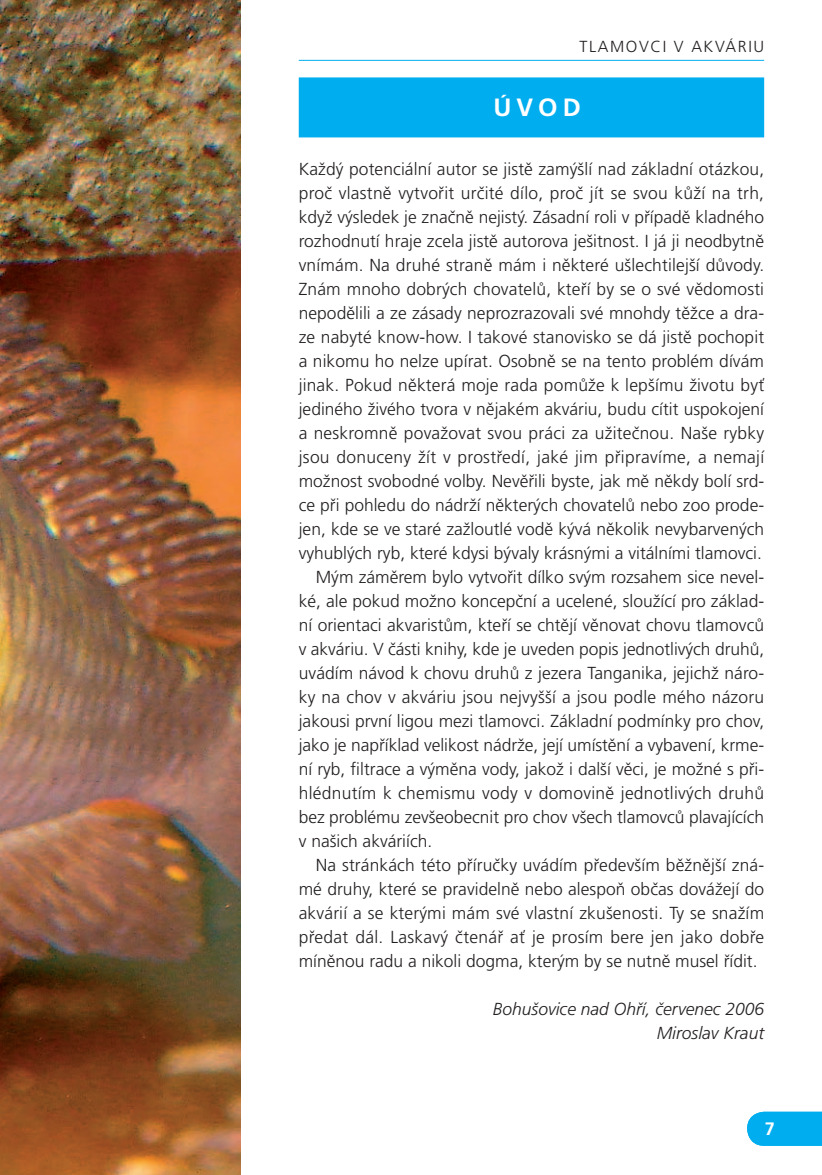
<style>
.page{position:relative;width:822px;height:1175px;background:#fff}
.page>*{position:absolute;margin:0;border:0;box-sizing:border-box;transform-origin:0 0}
.t1{font:700 25px "Frutiger CE";color:#fff}
.t2{font:700 18px "Frutiger CE";color:#fff}
.t3{font:300 17.4px "Frutiger CE";color:#231f20}
.t4{font:300 17.4px "Frutiger CE";letter-spacing:.02em;color:#231f20}
.t5{font:italic 300 17.4px/24px "Frutiger CE";color:#231f20;text-align:right}
.t6{font:300 16px "Frutiger CE";letter-spacing:.1em;color:#231f20}
</style>
<div class="page">
<img style="left:0;top:0;width:240px;height:1175px">
<div style="left:298px;top:77px;width:465px;height:60px;background:#00aeef"></div>
<svg style="left:747px;top:1112px;width:74px;height:34px;background:#0bb1ef"></svg>
<hr style="left:298px;top:60px;width:465px;height:1px;background:#00aeef">
<svg style="left:0;top:1172px;width:5px;height:3px"></svg>
<p class="t6" style="left:579px;top:40px;width:186px">TLAMOVCI V AKVÁRIU</p>
<h1 class="t1" style="left:493px;top:97px;width:89px">ÚVOD</h1>
<p class="t3" style="left:298px;top:162px;width:466px">Každý potenciální autor se jistě zamýšlí nad základní otázkou,</p>
<p class="t3" style="left:298px;top:186px;width:466px">proč vlastně vytvořit určité dílo, proč jít se svou kůží na trh,</p>
<p class="t3" style="left:298px;top:210px;width:466px">když výsledek je značně nejistý. Zásadní roli v případě kladného</p>
<p class="t3" style="left:298px;top:234px;width:466px">rozhodnutí hraje zcela jistě autorova ješitnost. I já ji neodbytně</p>
<p class="t3" style="left:298px;top:258px;width:466px">vnímám. Na druhé straně mám i některé ušlechtilejší důvody.</p>
<p class="t3" style="left:298px;top:282px;width:466px">Znám mnoho dobrých chovatelů, kteří by se o své vědomosti</p>
<p class="t3" style="left:298px;top:306px;width:466px">nepodělili a ze zásady neprozrazovali své mnohdy těžce a dra-</p>
<p class="t3" style="left:298px;top:330px;width:466px">ze nabyté know-how. I takové stanovisko se dá jistě pochopit</p>
<p class="t3" style="left:298px;top:354px;width:466px">a nikomu ho nelze upírat. Osobně se na tento problém dívám</p>
<p class="t3" style="left:298px;top:378px;width:466px">jinak. Pokud některá moje rada pomůže k lepšímu životu byť</p>
<p class="t3" style="left:298px;top:402px;width:466px">jediného živého tvora v nějakém akváriu, budu cítit uspokojení</p>
<p class="t3" style="left:298px;top:426px;width:466px">a neskromně považovat svou práci za užitečnou. Naše rybky</p>
<p class="t3" style="left:298px;top:450px;width:466px">jsou donuceny žít v prostředí, jaké jim připravíme, a nemají</p>
<p class="t3" style="left:298px;top:474px;width:466px">možnost svobodné volby. Nevěřili byste, jak mě někdy bolí srd-</p>
<p class="t3" style="left:298px;top:498px;width:466px">ce při pohledu do nádrží některých chovatelů nebo zoo prode-</p>
<p class="t3" style="left:298px;top:522px;width:466px">jen, kde se ve staré zažloutlé vodě kývá několik nevybarvených</p>
<p class="t3" style="left:298px;top:546px;width:464px">vyhublých ryb, které kdysi bývaly krásnými a vitálními tlamovci.</p>
<p class="t3" style="left:315px;top:570px;width:449px">Mým záměrem bylo vytvořit dílko svým rozsahem sice nevel-</p>
<p class="t3" style="left:298px;top:594px;width:466px">ké, ale pokud možno koncepční a ucelené, sloužící pro základ-</p>
<p class="t3" style="left:298px;top:618px;width:466px">ní orientaci akvaristům, kteří se chtějí věnovat chovu tlamovců</p>
<p class="t3" style="left:298px;top:642px;width:466px">v akváriu. V části knihy, kde je uveden popis jednotlivých druhů,</p>
<p class="t3" style="left:298px;top:666px;width:466px">uvádím návod k chovu druhů z jezera Tanganika, jejichž náro-</p>
<p class="t3" style="left:298px;top:690px;width:466px">ky na chov v akváriu jsou nejvyšší a jsou podle mého názoru</p>
<p class="t3" style="left:298px;top:714px;width:466px">jakousi první ligou mezi tlamovci. Základní podmínky pro chov,</p>
<p class="t3" style="left:298px;top:738px;width:466px">jako je například velikost nádrže, její umístění a vybavení, krme-</p>
<p class="t3" style="left:298px;top:762px;width:466px">ní ryb, filtrace a výměna vody, jakož i další věci, je možné s při-</p>
<p class="t3" style="left:298px;top:786px;width:466px">hlédnutím k chemismu vody v domovině jednotlivých druhů</p>
<p class="t3" style="left:298px;top:810px;width:466px">bez problému zevšeobecnit pro chov všech tlamovců plavajících</p>
<p class="t3" style="left:298px;top:834px;width:135px">v našich akváriích.</p>
<p class="t3" style="left:315px;top:858px;width:449px">Na stránkách této příručky uvádím především běžnější zná-</p>
<p class="t3" style="left:298px;top:882px;width:466px">mé druhy, které se pravidelně nebo alespoň občas dovážejí do</p>
<p class="t3" style="left:298px;top:906px;width:466px">akvárií a se kterými mám své vlastní zkušenosti. Ty se snažím</p>
<p class="t4" style="left:298px;top:930px;width:466px">předat dál. Laskavý čtenář ať je prosím bere jen jako dobře</p>
<p class="t3" style="left:298px;top:954px;width:460px">míněnou radu a nikoli dogma, kterým by se nutně musel řídit.</p>
<p class="t5" style="left:492px;top:998px;width:273px">Bohušovice nad Ohří, červenec 2006<br>Miroslav Kraut</p>
<p class="t2" style="left:764px;top:1121px;width:12px">7</p>
</div>
